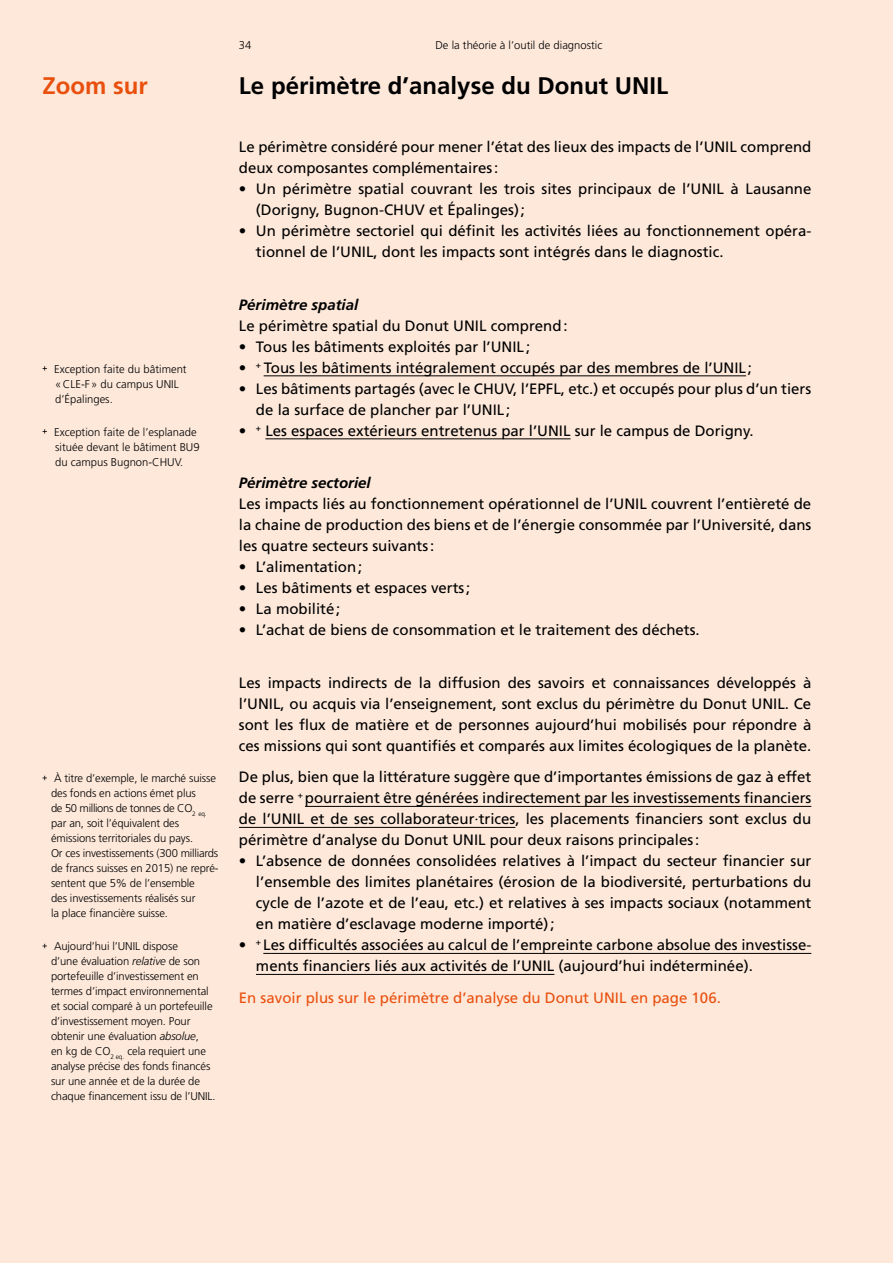
<style>
.page{position:relative;width:893px;height:1263px;background:#fde8da}
.page>*{position:absolute;margin:0;border:0;box-sizing:border-box;transform-origin:0 0}
.t1{font:700 24px "Frutiger LT Std";color:#000}
.t2{font:700 24px "Frutiger LT Std";color:#e9500e}
.t3{font:15px/21px "Frutiger LT Std";color:#000}
.t4{font:15px "Frutiger LT Std";color:#e9500e}
.t5{font:italic 700 15px "Frutiger LT Std";color:#000}
.t6{font:300 11.25px/15px "Frutiger LT Std";letter-spacing:-.01em;color:#000}
.s1{font-style:italic}
</style>
<div class="page">
<hr style="left:264px;top:375px;width:482px;height:1px;background:#000">
<hr style="left:265px;top:438px;width:305px;height:1px;background:#000">
<hr style="left:305px;top:806px;width:506px;height:1px;background:#000">
<hr style="left:239px;top:827px;width:276px;height:1px;background:#000">
<hr style="left:271px;top:953px;width:540px;height:1px;background:#000">
<hr style="left:256px;top:974px;width:298px;height:1px;background:#000">
<svg style="left:43px;top:366px;width:4px;height:5px"></svg>
<svg style="left:43px;top:429px;width:4px;height:5px"></svg>
<svg style="left:43px;top:776px;width:4px;height:4px"></svg>
<svg style="left:43px;top:944px;width:4px;height:4px"></svg>
<h1 class="t2" style="left:43px;top:72px;width:107px">Zoom sur</h1>
<p class="t6" style="left:54px;top:362px;width:134px">Exception faite du bâtiment «CLE-F» du campus UNIL d’Épalinges.</p>
<p class="t6" style="left:54px;top:425px;width:147px">Exception faite de l’esplanade située devant le bâtiment BU9 du campus Bugnon-CHUV.</p>
<p class="t6" style="left:51px;top:771px;width:169px">À titre d’exemple, le marché suisse des fonds en actions émet plus<br>de 50 millions de tonnes de CO<sub>2</sub> <sub>eq. </sub>par an, soit l’équivalent des émissions territoriales du pays.<br>Or ces investissements (300 milliards de francs suisses en 2015) ne repré&shy;sentent que 5% de l’ensemble<br>des investissements réalisés sur<br>la place financière suisse.</p>
<p class="t6" style="left:51px;top:939px;width:166px">Aujourd’hui l’UNIL dispose<br>d’une évaluation <span class="s1">relative</span> de son portefeuille d’investissement en termes d’impact environnemental et social comparé à un portefeuille d’investissement moyen. Pour obtenir une évaluation <span class="s1">absolue</span>,<br>en kg de CO<sub>2</sub> <sub>eq.</sub> cela requiert une analyse précise des fonds financés sur une année et de la durée de chaque financement issu de l’UNIL.</p>
<p class="t6" style="left:435px;top:38px;width:168px">De la théorie à l’outil de diagnostic</p>
<p class="t6" style="left:239px;top:38px;width:14px">34</p>
<h1 class="t1" style="left:239px;top:72px;width:430px">Le périmètre d’analyse du Donut UNIL</h1>
<p class="t3" style="left:239px;top:137px;width:574px">Le périmètre considéré pour mener l’état des lieux des impacts de l’UNIL comprend deux composantes complémentaires:</p>
<p class="t3" style="left:256px;top:179px;width:557px;text-indent:-17px">• Un périmètre spatial couvrant les trois sites principaux de l’UNIL à Lausanne (Dorigny, Bugnon-CHUV et Épalinges);</p>
<p class="t3" style="left:256px;top:221px;width:557px;text-indent:-17px">• Un périmètre sectoriel qui définit les activités liées au fonctionnement opéra&shy;tionnel de l’UNIL, dont les impacts sont intégrés dans le diagnostic.</p>
<p class="t5" style="left:239px;top:296px;width:121px">Périmètre spatial</p>
<p class="t3" style="left:239px;top:315px;width:330px">Le périmètre spatial du Donut UNIL comprend:</p>
<p class="t3" style="left:239px;top:336px;width:293px">• Tous les bâtiments exploités par l’UNIL ;</p>
<p class="t3" style="left:239px;top:357px;width:515px">• <sup>+</sup> Tous les bâtiments intégralement occupés par des membres de l’UNIL;</p>
<p class="t3" style="left:256px;top:378px;width:557px;text-indent:-17px">• Les bâtiments partagés (avec le CHUV, l’EPFL, etc.) et occupés pour plus d’un tiers de la surface de plancher par l’UNIL ;</p>
<p class="t3" style="left:239px;top:420px;width:516px">• <sup>+</sup> Les espaces extérieurs entretenus par l’UNIL sur le campus de Dorigny.</p>
<p class="t5" style="left:239px;top:474px;width:133px">Périmètre sectoriel</p>
<p class="t3" style="left:239px;top:494px;width:574px;text-align:justify">Les impacts liés au fonctionnement opérationnel de l’UNIL couvrent l’entièreté de la chaine de production des biens et de l’énergie consommée par l’Université, dans les quatre secteurs suivants:</p>
<p class="t3" style="left:239px;top:557px;width:125px">• L’alimentation;</p>
<p class="t3" style="left:239px;top:578px;width:233px">• Les bâtiments et espaces verts;</p>
<p class="t3" style="left:239px;top:599px;width:103px">• La mobilité;</p>
<p class="t3" style="left:239px;top:620px;width:462px">• L’achat de biens de consommation et le traitement des déchets.</p>
<p class="t3" style="left:239px;top:672px;width:574px;text-align:justify">Les impacts indirects de la diffusion des savoirs et connaissances développés à l’UNIL, ou acquis via l’enseignement, sont exclus du périmètre du Donut UNIL. Ce sont les flux de matière et de personnes aujourd’hui mobilisés pour répondre à ces missions qui sont quantifiés et comparés aux limites écologiques de la planète.</p>
<p class="t3" style="left:239px;top:767px;width:574px;text-align:justify">De plus, bien que la littérature suggère que d’importantes émissions de gaz à effet de serre <sup>+</sup> pourraient être générées indirectement par les investissements financiers de l’UNIL et de ses collaborateur·trices, les placements financiers sont exclus du périmètre d’analyse du Donut UNIL pour deux raisons principales:</p>
<p class="t3" style="left:256px;top:851px;width:557px;text-align:justify;text-indent:-17px">• L’absence de données consolidées relatives à l’impact du secteur financier sur l’ensemble des limites planétaires (érosion de la biodiversité, perturbations du cycle de l’azote et de l’eau, etc.) et relatives à ses impacts sociaux (notamment en matière d’esclavage moderne importé);</p>
<p class="t3" style="left:256px;top:935px;width:557px;text-indent:-17px">• <sup>+</sup> Les difficultés associées au calcul de l’empreinte carbone absolue des investisse&shy;ments financiers liés aux activités de l’UNIL (aujourd’hui indéterminée).</p>
<p class="t4" style="left:239px;top:989px;width:483px">En savoir plus sur le périmètre d’analyse du Donut UNIL en page 106.</p>
</div>
